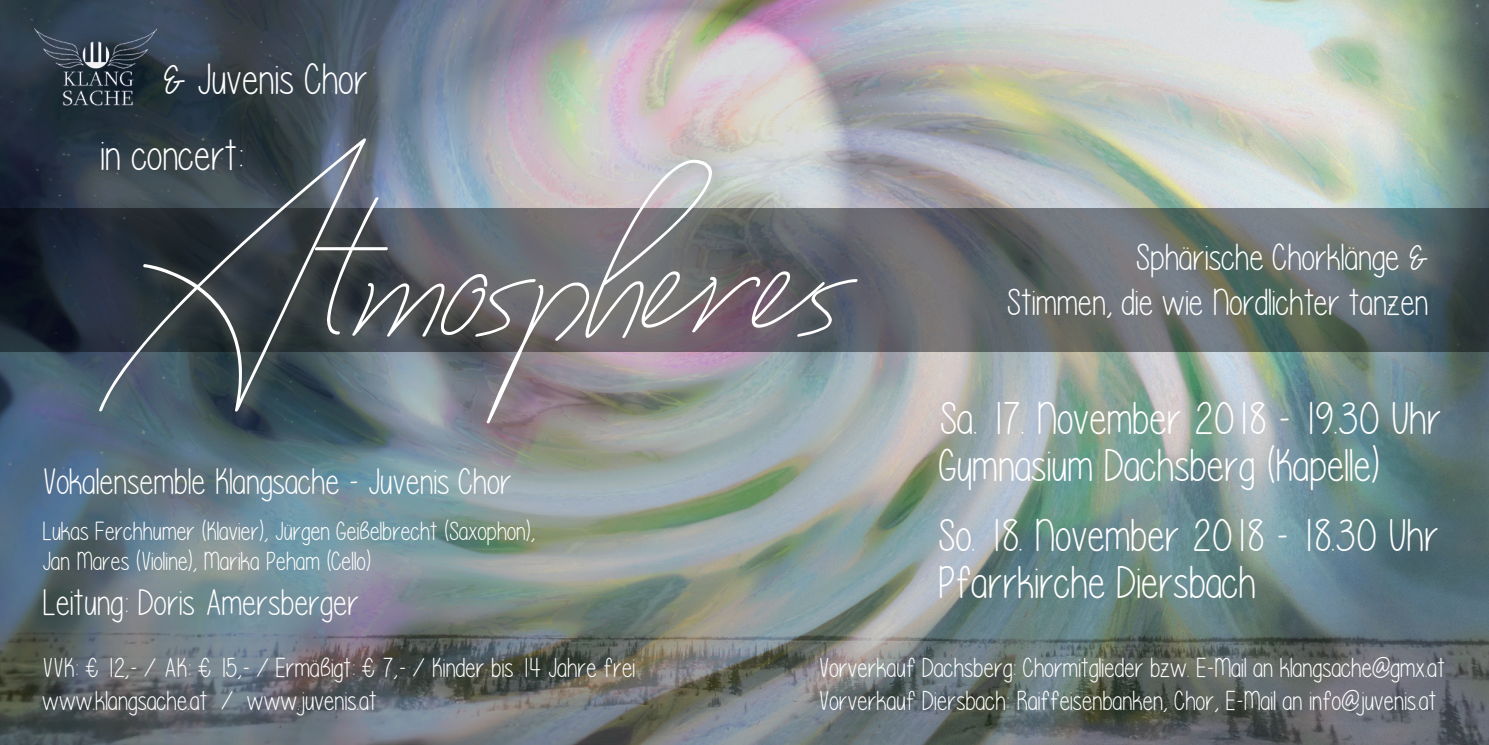
<style>
.page{position:relative;width:1489px;height:745px;background:#fff}
.page>*{position:absolute;margin:0;border:0;box-sizing:border-box;transform-origin:0 0}
.t1{font:italic 309.5px "Bilyardeis";color:#fff}
.t2{font:46px/47.2px "Please write me a song";color:#fff}
.t3{font:43.75px "Please write me a song";color:#fff}
.t4{font:37.75px/45.2px "Please write me a song";color:#fff;text-align:right}
.t5{font:37px "Please write me a song";color:#fff}
.t6{font:27.5px/33px "Please write me a song";color:#fff}
.t7{font:26.25px/30px "Please write me a song";color:#fff}
</style>
<div class="page">
<img style="left:0;top:0;width:1488px;height:744px">
<svg style="left:0;top:208px;width:1488px;height:143px;background:#586063"></svg>
<img style="left:90px;top:130px;width:786px;height:312px">
<img style="left:14px;top:16px;width:163px;height:101px">
<h3 class="t3" style="left:163px;top:56px;width:207px">&amp; Juvenis Chor</h3>
<h1 class="t1" style="left:99px;top:118px;width:807px">A tmosp heres</h1>
<h3 class="t3" style="left:101px;top:132px;width:145px">in concert:</h3>
<h3 class="t5" style="left:43px;top:462px;width:471px">Vokalensemble Klangsache - Juvenis Chor</h3>
<p class="t7" style="left:43px;top:516px;width:494px">Lukas Ferchhumer (Klavier), Jürgen Geißelbrecht (Saxophon),<br>Jan Mares (Violine), Marika Peham (Cello)</p>
<h3 class="t5" style="left:43px;top:583px;width:319px">Leitung: Doris Amersberger</h3>
<h3 class="t4" style="left:1006px;top:234px;width:424px">Sphärische Chorklänge &amp;<br>Stimmen, die wie Nordlichter tanzen</h3>
<h2 class="t2" style="left:939px;top:395px;width:504px">Sa. 17. November 2018 - 19.30 Uhr<br>Gymnasium Dachsberg (Kapelle)</h2>
<h2 class="t2" style="left:938px;top:511px;width:503px">So. 18. November 2018 - 18.30 Uhr<br>Pfarrkirche Diersbach</h2>
<p class="t6" style="left:43px;top:651px;width:594px">VVK: € 12,- / AK: € 15,- / Ermäßigt: € 7,- / Kinder bis 14 Jahre frei www.klangsache.at / www.juvenis.at</p>
<p class="t6" style="left:819px;top:651px;width:628px">Vorverkauf Dachsberg: Chormitglieder bzw. E-Mail an klangsache@gmx.at<br>Vorverkauf Diersbach: Raiffeisenbanken, Chor, E-Mail an info@juvenis.at</p>
</div>
